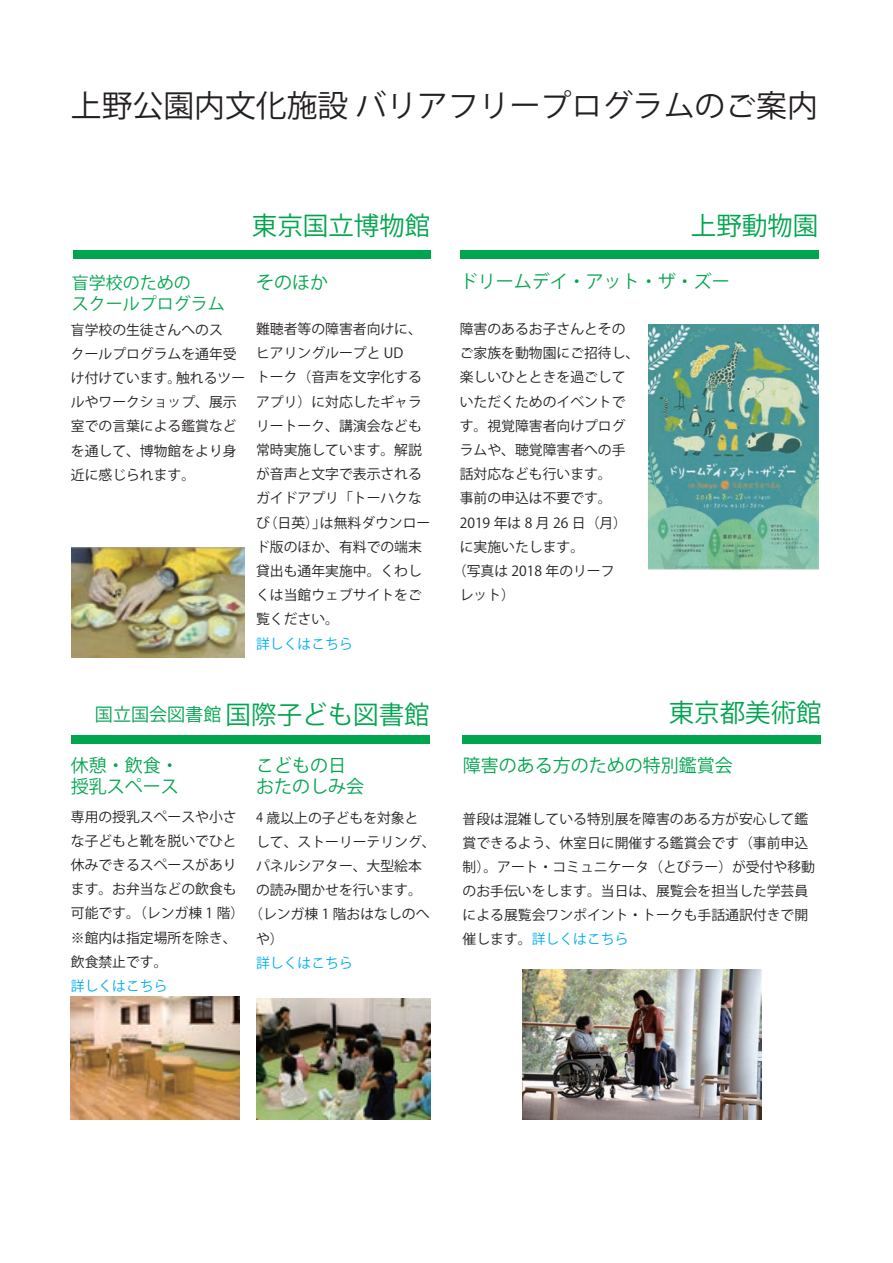
<style>
.page{position:relative;width:893px;height:1263px;background:#fff}
.page>*{position:absolute;margin:0;border:0;box-sizing:border-box;transform-origin:0 0}
.t1{font:30.9px "Koz Go Pr 6 N";color:#231f20}
.t2{font:25.5px "Koz Go Pr 6 N";color:#00a54f}
.t3{font:18px/21.3px "Koz Go Pr 6 N";color:#00a54f}
.t4{font:18px "Koz Go Pr 6 N";color:#231f20}
.t5{font:16.95px/21.3px "Koz Go Pr 6 N";color:#00a54f}
.t6{font:13.8px/24.2px "Koz Go Pr 6 N";color:#231f20}
.t7{font:13.8px "Koz Go Pr 6 N";color:#00aeef}
.s1{font-size:18px}
.s2{font-size:12.75px}
.s3{color:#00aeef}
</style>
<div class="page">
<div style="left:73px;top:250px;width:357px;height:9px;background:#00a54f"></div>
<div style="left:460px;top:250px;width:358px;height:9px;background:#00a54f"></div>
<div style="left:463px;top:735px;width:358px;height:9px;background:#00a54f"></div>
<div style="left:71px;top:735px;width:358px;height:9px;background:#00a54f"></div>
<img style="left:256px;top:998px;width:174px;height:121px">
<img style="left:71px;top:548px;width:174px;height:110px">
<img style="left:70px;top:996px;width:170px;height:123px">
<img style="left:649px;top:324px;width:169px;height:246px">
<img style="left:523px;top:970px;width:238px;height:149px">
<h1 class="t1" style="left:71px;top:88px;width:749px">上野公園内文化施設 バリアフリープログラムのご案内</h1>
<h2 class="t2" style="left:252px;top:211px;width:180px">東京国立博物館</h2>
<h2 class="t2" style="left:691px;top:211px;width:129px">上野動物園</h2>
<p class="t5" style="left:72px;top:272px;width:155px">盲学校のための<br>スクールプログラム</p>
<h3 class="t3" style="left:256px;top:273px;width:73px">そのほか</h3>
<h3 class="t3" style="left:460px;top:271px;width:271px">ドリームデイ・アット・ザ・ズー</h3>
<p class="t6" style="left:71px;top:318px;width:176px">盲学校の生徒さんへのス<br>クールプログラムを通年受け付けています。触れるツールやワークショップ、展示室での言葉による鑑賞などを通して、博物館をより身近に感じられます。</p>
<p class="t6" style="left:256px;top:317px;width:176px">難聴者等の障害者向けに、ヒアリングループと UD<br>トーク（音声を文字化するアプリ）に対応したギャラリートーク、講演会なども常時実施しています。解説が音声と文字で表示されるガイドアプリ「トーハクなび（日英）」は無料ダウンロード版のほか、有料での端末貸出も通年実施中。くわしくは当館ウェブサイトをご覧ください。</p>
<p class="t7" style="left:256px;top:636px;width:98px">詳しくはこちら</p>
<h3 class="t4" style="left:205px;top:473px;width:145px">山路を登りながら</h3>
<h2 class="t2" style="left:95px;top:700px;width:336px"><span class="s1">国立国会図書館</span> 国際子ども図書館</h2>
<p class="t6" style="left:460px;top:317px;width:167px">障害のあるお子さんとその</p>
<p class="t6" style="left:460px;top:341px;width:181px">ご家族を動物園にご招待し、</p>
<p class="t6" style="left:460px;top:366px;width:167px">楽しいひとときを過ごして</p>
<p class="t6" style="left:460px;top:390px;width:167px">いただくためのイベントで</p>
<p class="t6" style="left:460px;top:414px;width:167px">す。視覚障害者向けプログ</p>
<p class="t6" style="left:460px;top:438px;width:167px">ラムや、聴覚障害者への手</p>
<p class="t6" style="left:460px;top:462px;width:154px">話対応なども行います。</p>
<p class="t6" style="left:460px;top:487px;width:154px">事前の申込は不要です。</p>
<p class="t6" style="left:460px;top:511px;width:169px">2019 年は 8 月 26 日（月）</p>
<p class="t6" style="left:460px;top:535px;width:126px">に実施いたします。</p>
<p class="t6" style="left:453px;top:559px;width:163px">（写真は 2018 年のリーフ</p>
<p class="t6" style="left:460px;top:583px;width:57px">レット）</p>
<h2 class="t2" style="left:669px;top:699px;width:155px">東京都美術館</h2>
<h3 class="t3" style="left:256px;top:755px;width:109px">こどもの日おたのしみ会</h3>
<h3 class="t3" style="left:71px;top:755px;width:109px">休憩・飲食・</h3>
<h3 class="t3" style="left:463px;top:755px;width:271px">障害のある方のための特別鑑賞会</h3>
<h3 class="t3" style="left:71px;top:776px;width:109px">授乳スペース</h3>
<p class="t6" style="left:71px;top:805px;width:167px;text-align:justify">専用の授乳スペースや小さな子どもと靴を脱いでひと休みできるスペースがあります。お弁当などの飲食も</p>
<p class="t6" style="left:71px;top:926px;width:167px">※館内は指定場所を除き、飲食禁止です。</p>
<p class="t7" style="left:71px;top:978px;width:98px">詳しくはこちら</p>
<p class="t6" style="left:256px;top:806px;width:164px"><span class="s2">4</span> 歳以上の子どもを対象と</p>
<p class="t6" style="left:256px;top:830px;width:181px">して、ストーリーテリング、</p>
<p class="t6" style="left:256px;top:854px;width:167px">パネルシアター、大型絵本</p>
<p class="t6" style="left:256px;top:878px;width:167px">の読み聞かせを行います。</p>
<p class="t6" style="left:71px;top:902px;width:360px">可能です。（レンガ棟 1 階）（レンガ棟 1 階おはなしのへ</p>
<p class="t6" style="left:256px;top:927px;width:29px">や）</p>
<p class="t7" style="left:256px;top:955px;width:98px">詳しくはこちら</p>
<p class="t6" style="left:463px;top:807px;width:354px">普段は混雑している特別展を障害のある方が安心して鑑賞できるよう、休室日に開催する鑑賞会です（事前申込制）。アート・コミュニケータ（とびラー）が受付や移動のお手伝いをします。当日は、展覧会を担当した学芸員による展覧会ワンポイント・トークも手話通訳付きで開催します。<span class="s3">詳しくはこちら</span></p>
</div>
